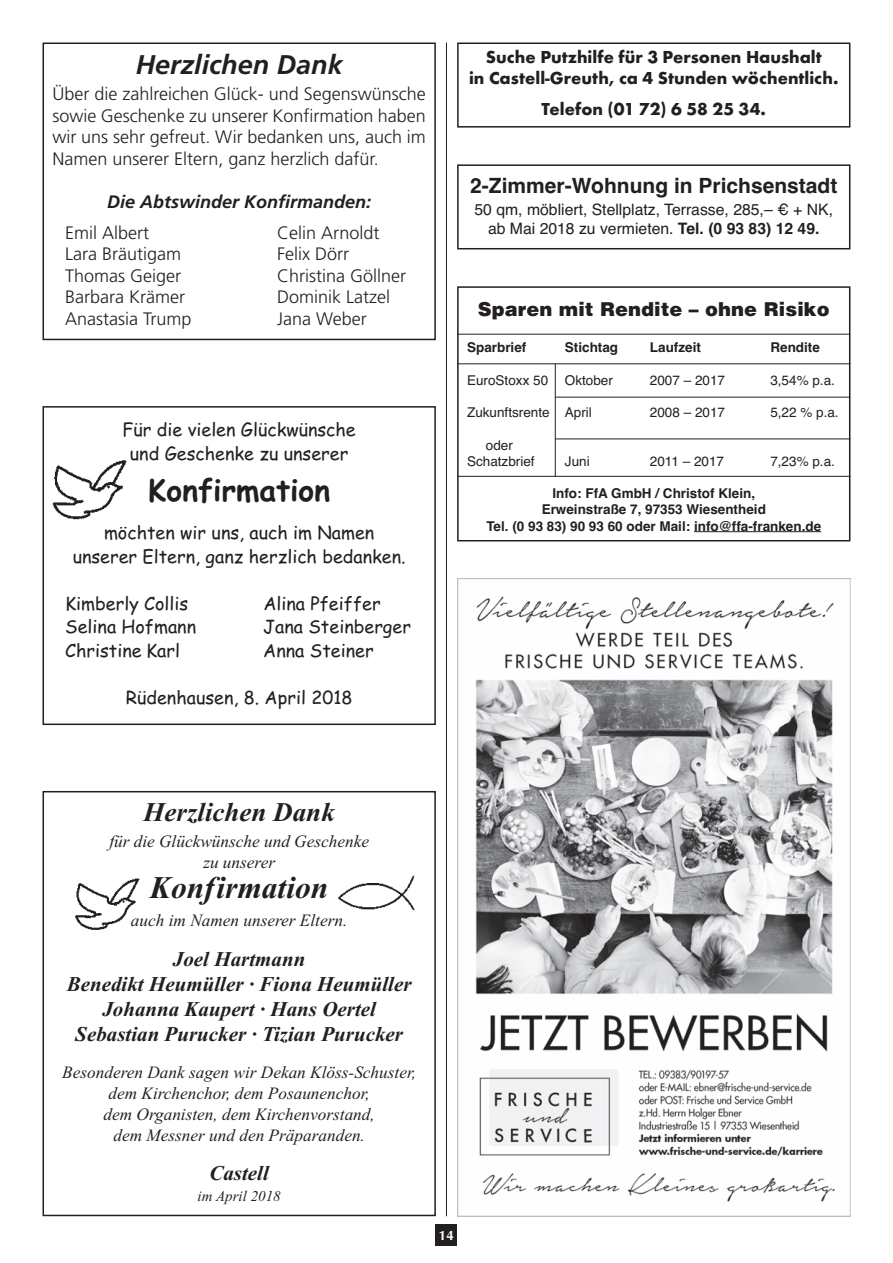
<style>
.page{position:relative;width:893px;height:1263px;background:#fff}
.page>*{position:absolute;margin:0;border:0;box-sizing:border-box;transform-origin:0 0}
.t1{font:italic 700 31.5px "Times New Roman";color:#231f20}
.t2{font:700 30px "Comic Sans MS";color:#231f20}
.t3{font:italic 700 27px "Times New Roman";color:#231f20}
.t4{font:italic 700 27px "Frutiger";color:#231f20}
.t5{font:italic 700 21px/25.2px "Times New Roman";color:#231f20;text-align:center}
.t6{font:700 21px "Helvetica";color:#231f20}
.t7{font:900 19.5px "Helvetica";color:#231f20}
.t8{font:300 18px/21.6px "Frutiger";color:#231f20;text-align:justify}
.t9{font:18px/23.5px "Comic Sans MS";color:#231f20;text-align:center}
.t10{font:700 18px/21.6px "Futura T";color:#231f20;text-align:center}
.t11{font:italic 700 18px "Frutiger";color:#231f20}
.t12{font:italic 17.25px/20.7px "Times New Roman";color:#231f20;text-align:center}
.t13{font:15.75px/18.9px "Helvetica";color:#231f20;text-align:center}
.t14{font:italic 15px "Times New Roman";color:#231f20}
.t15{font:700 13.5px/16.2px "Helvetica";color:#231f20;text-align:center}
.t16{font:13.5px/16.2px "Helvetica";color:#231f20;text-align:center}
.t17{font:700 13.5px "Optima";color:#fff}
.s1{font-weight:700}
</style>
<div class="page">
<div style="left:436px;top:1225px;width:21px;height:21px;background:#231f20"></div>
<hr style="left:446px;top:43px;width:1px;height:1173px;background:#231f20">
<div style="left:457px;top:286px;width:393px;height:255px;border:2px solid #231f20"></div>
<hr style="left:694px;top:531px;width:127px;height:1px;background:#231f20">
<hr style="left:457px;top:334px;width:393px;height:1px;background:#231f20">
<hr style="left:457px;top:363px;width:393px;height:1px;background:#231f20">
<hr style="left:555px;top:397px;width:295px;height:1px;background:#231f20">
<hr style="left:555px;top:438px;width:295px;height:1px;background:#231f20">
<hr style="left:457px;top:476px;width:393px;height:1px;background:#231f20">
<hr style="left:555px;top:364px;width:1px;height:112px;background:#231f20">
<img style="left:75px;top:875px;width:340px;height:55px">
<div style="left:43px;top:791px;width:393px;height:425px;border:2px solid #231f20"></div>
<img style="left:52px;top:460px;width:75px;height:60px">
<div style="left:43px;top:406px;width:393px;height:319px;border:2px solid #231f20"></div>
<div style="left:43px;top:43px;width:393px;height:297px;border:2px solid #231f20"></div>
<div style="left:457px;top:43px;width:393px;height:85px;border:2px solid #231f20"></div>
<div style="left:457px;top:164px;width:393px;height:85px;border:2px solid #231f20"></div>
<img style="left:457px;top:578px;width:393px;height:638px">
<h3 class="t4" style="left:136px;top:54px;width:209px">Herzlichen Dank</h3>
<p class="t8" style="left:53px;top:84px;width:375px">Über die zahlreichen Glück- und Segenswünsche sowie Geschenke zu unserer Konfirmation haben wir uns sehr gefreut. Wir bedanken uns, auch im Namen unserer Eltern, ganz herzlich dafür.</p>
<p class="t11" style="left:107px;top:194px;width:266px">Die Abtswinder Konfirmanden:</p>
<p class="t8" style="left:65px;top:223px;width:85px">Emil Albert</p>
<p class="t8" style="left:277px;top:223px;width:104px">Celin Arnoldt</p>
<p class="t8" style="left:65px;top:244px;width:117px">Lara Bräutigam</p>
<p class="t8" style="left:277px;top:244px;width:73px">Felix Dörr</p>
<p class="t8" style="left:65px;top:266px;width:118px">Thomas Geiger</p>
<p class="t8" style="left:277px;top:266px;width:131px">Christina Göllner</p>
<p class="t8" style="left:65px;top:288px;width:121px">Barbara Krämer</p>
<p class="t8" style="left:277px;top:288px;width:114px">Dominik Latzel</p>
<p class="t8" style="left:65px;top:309px;width:128px">Anastasia Trump</p>
<p class="t8" style="left:277px;top:309px;width:91px">Jana Weber</p>
<p class="t9" style="left:123px;top:418px;width:235px">Für die vielen Glückwünsche und Geschenke zu unserer</p>
<h2 class="t2" style="left:148px;top:474px;width:183px">Konfirmation</h2>
<p class="t9" style="left:73px;top:521px;width:334px">möchten wir uns, auch im Namen unserer Eltern, ganz herzlich bedanken.</p>
<p class="t9" style="left:65px;top:592px;width:124px">Kimberly Collis</p>
<p class="t9" style="left:263px;top:592px;width:119px">Alina Pfeiffer</p>
<p class="t9" style="left:65px;top:615px;width:132px">Selina Hofmann</p>
<p class="t9" style="left:263px;top:615px;width:149px">Jana Steinberger</p>
<p class="t9" style="left:65px;top:639px;width:116px">Christine Karl</p>
<p class="t9" style="left:263px;top:639px;width:112px">Anna Steiner</p>
<p class="t9" style="left:126px;top:686px;width:228px">Rüdenhausen, 8. April 2018</p>
<p class="t10" style="left:469px;top:46px;width:371px">Suche Putzhilfe für 3 Personen Haushalt<br>in Castell-Greuth, ca 4 Stunden wöchentlich.</p>
<p class="t10" style="left:542px;top:98px;width:226px">Telefon (01 72) 6 58 25 34.</p>
<p class="t6" style="left:470px;top:174px;width:369px">2-Zimmer-Wohnung in Prichsenstadt</p>
<p class="t13" style="left:474px;top:200px;width:360px">50 qm, möbliert, Stellplatz, Terrasse, 285,– € + NK, ab Mai 2018 zu vermieten. <span class="s1">Tel. (0 93 83) 12 49.</span></p>
<p class="t7" style="left:478px;top:297px;width:354px">Sparen mit Rendite – ohne Risiko</p>
<p class="t15" style="left:467px;top:339px;width:61px">Sparbrief</p>
<p class="t15" style="left:565px;top:339px;width:55px">Stichtag</p>
<p class="t15" style="left:650px;top:339px;width:53px">Laufzeit</p>
<p class="t15" style="left:770px;top:339px;width:51px">Rendite</p>
<p class="t16" style="left:467px;top:372px;width:147px">EuroStoxx 50 Oktober</p>
<p class="t16" style="left:650px;top:372px;width:77px">2007 – 2017</p>
<p class="t16" style="left:770px;top:372px;width:66px">3,54% p.a.</p>
<p class="t16" style="left:467px;top:404px;width:126px">Zukunftsrente April</p>
<p class="t16" style="left:650px;top:404px;width:77px">2008 – 2017</p>
<p class="t16" style="left:770px;top:404px;width:70px">5,22 % p.a.</p>
<p class="t16" style="left:467px;top:437px;width:69px">oder<br>Schatzbrief</p>
<p class="t16" style="left:565px;top:453px;width:26px">Juni</p>
<p class="t16" style="left:650px;top:453px;width:76px">2011 – 2017</p>
<p class="t16" style="left:770px;top:453px;width:66px">7,23% p.a.</p>
<p class="t15" style="left:486px;top:485px;width:336px">Info: FfA GmbH / Christof Klein,<br>Erweinstraße 7, 97353 Wiesentheid<br>Tel. (0 93 83) 90 93 60 oder Mail: info@ffa-franken.de</p>
<h3 class="t3" style="left:144px;top:796px;width:193px">Herzlichen Dank</h3>
<p class="t12" style="left:109px;top:831px;width:261px">für die Glückwünsche und Geschenke zu unserer</p>
<h1 class="t1" style="left:150px;top:868px;width:180px">Konfirmation</h1>
<p class="t12" style="left:131px;top:910px;width:218px">auch im Namen unserer Eltern.</p>
<p class="t5" style="left:67px;top:946px;width:346px">Joel Hartmann<br>Benedikt Heumüller · Fiona Heumüller<br>Johanna Kaupert · Hans Oertel<br>Sebastian Purucker · Tizian Purucker</p>
<p class="t12" style="left:62px;top:1062px;width:355px">Besonderen Dank sagen wir Dekan Klöss-Schuster, dem Kirchenchor, dem Posaunenchor,<br>dem Organisten, dem Kirchenvorstand,<br>dem Messner und den Präparanden.</p>
<p class="t5" style="left:209px;top:1160px;width:61px">Castell</p>
<p class="t14" style="left:198px;top:1187px;width:85px">im April 2018</p>
<p class="t17" style="left:439px;top:1227px;width:17px">14</p>
</div>
